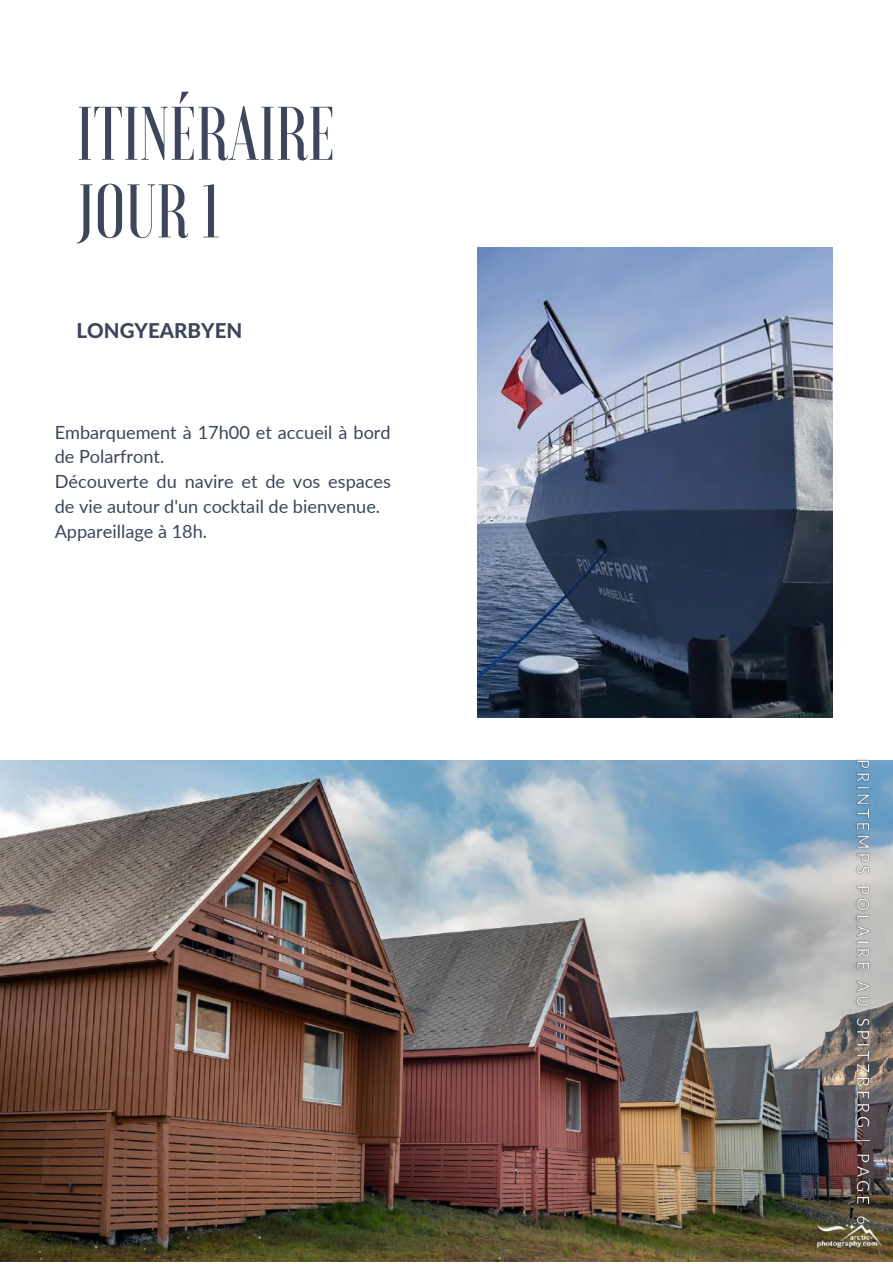
<style>
.page{position:relative;width:893px;height:1264px;background:#fff}
.page>*{position:absolute;margin:0;border:0;box-sizing:border-box;transform-origin:0 0}
.t1{font:500 75.75px/77.6px "Voga";color:#3d465a}
.t2{font:800 20.55px "Lato Latin";color:#3d465a}
.t3{font:18.15px/24.8px "Lato";color:#3d465a}
</style>
<div class="page">
<img style="left:0;top:760px;width:892px;height:501px">
<img style="left:477px;top:247px;width:355px;height:470px">
<img style="left:846px;top:759px;width:30px;height:473px">
<h1 class="t1" style="left:77px;top:95px;width:260px">ITINÉRAIRE<br>JOUR 1</h1>
<p class="t2" style="left:77px;top:321px;width:167px">LONGYEARBYEN</p>
<p class="t3" style="left:55px;top:419px;width:338px">Embarquement à 17h00 et accueil à bord de Polarfront.<br>Découverte du navire et de vos espaces de vie autour d'un cocktail de bienvenue.<br>Appareillage à 18h.</p>
</div>
